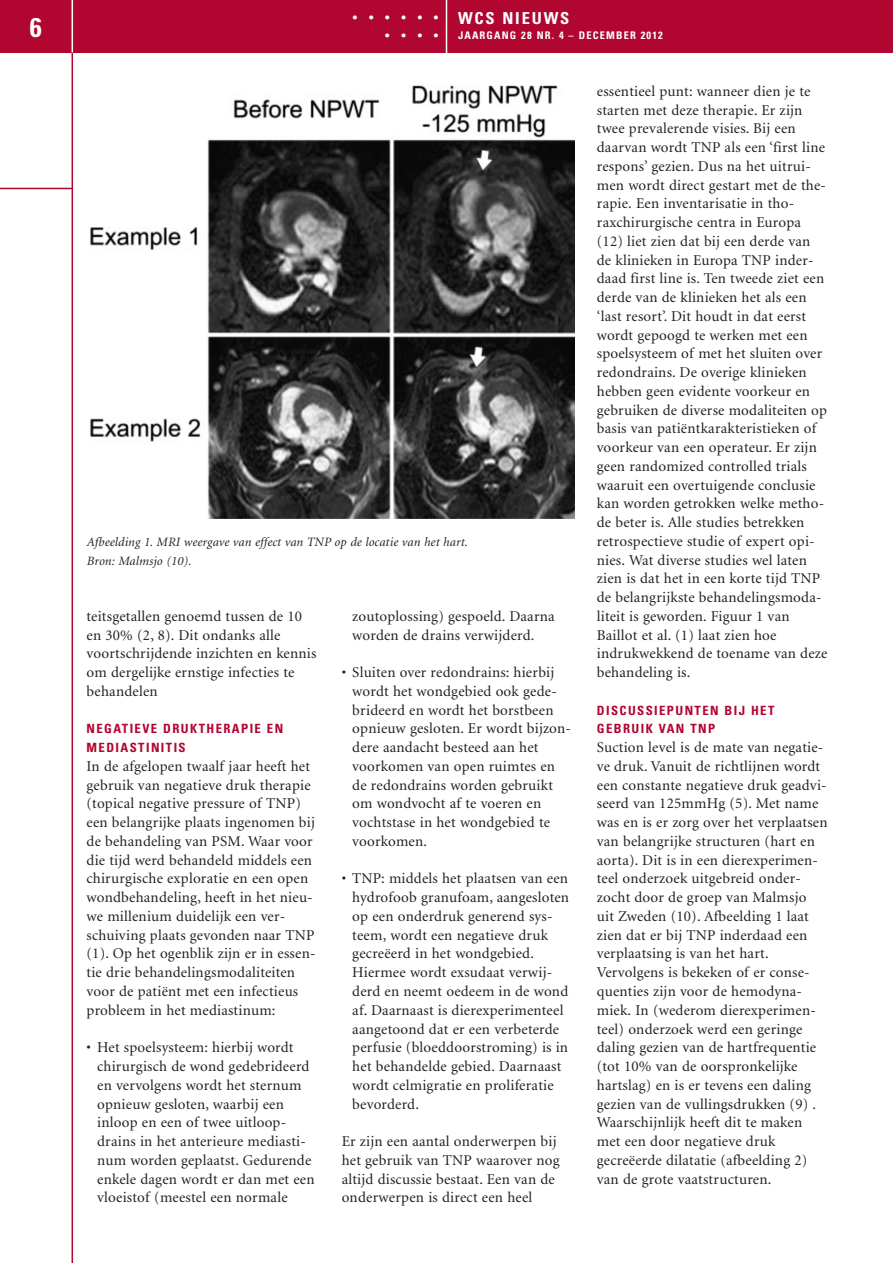
<style>
.page{position:relative;width:893px;height:1263px;background:#fff}
.page>*{position:absolute;margin:0;border:0;box-sizing:border-box;transform-origin:0 0}
.t1{font:36px "Times";color:#fff}
.t2{font:700 condensed 27px "Univers";color:#fff}
.t3{font:700 condensed 16.5px "Univers";letter-spacing:.11em;color:#fff}
.t4{font:15px/18.8px "Minion";letter-spacing:.015em;color:#231f20}
.t5{font:italic 12.75px/18.8px "Minion";letter-spacing:.015em;color:#231f20}
.t6{font:700 condensed 12.75px/18.8px "Univers";letter-spacing:.11em;color:#b00630}
.t7{font:700 condensed 10.5px "Univers";letter-spacing:.11em;color:#fff}
</style>
<div class="page">
<hr style="left:72px;top:47px;width:1px;height:1216px;background:#b00630">
<div style="left:0;top:0;width:893px;height:53px;background:#b00630"></div>
<hr style="left:0;top:188px;width:72px;height:1px;background:#b00630">
<hr style="left:446px;top:0;width:1px;height:55px;background:#fff">
<hr style="left:72px;top:0;width:1px;height:53px;background:#fff">
<img style="left:90px;top:85px;width:484px;height:434px">
<h2 class="t2" style="left:30px;top:17px;width:13px">6</h2>
<h1 class="t1" style="left:349px;top:-15px;width:92px">......</h1>
<h1 class="t1" style="left:382px;top:3px;width:59px">....</h1>
<p class="t3" style="left:458px;top:12px;width:113px">WCS NIEUWS</p>
<p class="t7" style="left:458px;top:31px;width:206px">JAARGANG 28 NR. 4 – DECEMBER 2012</p>
<p class="t5" style="left:87px;top:534px;width:382px">Afbeelding 1. MRI weergave van effect van TNP op de locatie van het hart.<br>Bron: Malmsjo (10).</p>
<p class="t4" style="left:87px;top:608px;width:231px">teitsgetallen genoemd tussen de 10 en 30% (2, 8). Dit ondanks alle voortschrijdende inzichten en kennis om dergelijke ernstige infecties te behandelen</p>
<p class="t6" style="left:87px;top:721px;width:198px">NEGATIEVE DRUKTHERAPIE EN<br>MEDIASTINITIS</p>
<p class="t4" style="left:87px;top:758px;width:230px">In de afgelopen twaalf jaar heeft het gebruik van negatieve druk therapie (topical negative pressure of TNP) een belangrijke plaats ingenomen bij de behandeling van PSM. Waar voor die tijd werd behandeld middels een chirurgische exploratie en een open wondbehandeling, heeft in het nieu&shy;we millenium duidelijk een ver&shy;schuiving plaats gevonden naar TNP (1). Op het ogenblik zijn er in essen&shy;tie drie behandelingsmodaliteiten voor de patiënt met een infectieus probleem in het mediastinum:</p>
<p class="t4" style="left:97px;top:1039px;width:219px;text-indent:-11px">• Het spoelsysteem: hierbij wordt chirurgisch de wond gedebrideerd en vervolgens wordt het sternum opnieuw gesloten, waarbij een inloop en een of twee uitloop&shy;drains in het anterieure mediasti&shy;num worden geplaatst. Gedurende enkele dagen wordt er dan met een vloeistof (meestel een normale</p>
<p class="t4" style="left:352px;top:608px;width:204px">zoutoplossing) gespoeld. Daarna worden de drains verwijderd.</p>
<p class="t4" style="left:352px;top:664px;width:220px;text-indent:-11px">• Sluiten over redondrains: hierbij wordt het wondgebied ook gede&shy;brideerd en wordt het borstbeen opnieuw gesloten. Er wordt bijzon&shy;dere aandacht besteed aan het voorkomen van open ruimtes en de redondrains worden gebruikt om wondvocht af te voeren en vochtstase in het wondgebied te voorkomen.</p>
<p class="t4" style="left:352px;top:870px;width:218px;text-indent:-11px">• TNP: middels het plaatsen van een hydrofoob granufoam, aangesloten op een onderdruk generend sys&shy;teem, wordt een negatieve druk gecreëerd in het wondgebied.<br>Hiermee wordt exsudaat verwij&shy;derd en neemt oedeem in de wond af. Daarnaast is dierexperimenteel aangetoond dat er een verbeterde perfusie (bloeddoorstroming) is in het behandelde gebied. Daarnaast wordt celmigratie en proliferatie bevorderd.</p>
<p class="t4" style="left:342px;top:1133px;width:219px">Er zijn een aantal onderwerpen bij het gebruik van TNP waarover nog altijd discussie bestaat. Een van de onderwerpen is direct een heel</p>
<p class="t4" style="left:597px;top:83px;width:232px">essentieel punt: wanneer dien je te starten met deze therapie. Er zijn twee prevalerende visies. Bij een daarvan wordt TNP als een ‘first line respons’ gezien. Dus na het uitrui&shy;men wordt direct gestart met de the&shy;rapie. Een inventarisatie in tho&shy;raxchirurgische centra in Europa (12) liet zien dat bij een derde van de klinieken in Europa TNP inder&shy;daad first line is. Ten tweede ziet een derde van de klinieken het als een ‘last resort’. Dit houdt in dat eerst wordt gepoogd te werken met een spoelsysteem of met het sluiten over redondrains. De overige klinieken hebben geen evidente voorkeur en gebruiken de diverse modaliteiten op basis van patiëntkarakteristieken of voorkeur van een operateur. Er zijn geen randomized controlled trials waaruit een overtuigende conclusie kan worden getrokken welke metho&shy;de beter is. Alle studies betrekken retrospectieve studie of expert opi&shy;nies. Wat diverse studies wel laten zien is dat het in een korte tijd TNP de belangrijkste behandelingsmoda&shy;liteit is geworden. Figuur 1 van Baillot et al. (1) laat zien hoe indrukwekkend de toename van deze behandeling is.</p>
<p class="t6" style="left:597px;top:702px;width:179px">DISCUSSIEPUNTEN BIJ HET<br>GEBRUIK VAN TNP</p>
<p class="t4" style="left:597px;top:739px;width:232px">Suction level is de mate van negatie&shy;ve druk. Vanuit de richtlijnen wordt een constante negatieve druk geadvi&shy;seerd van 125mmHg (5). Met name was en is er zorg over het verplaatsen van belangrijke structuren (hart en aorta). Dit is in een dierexperimen&shy;teel onderzoek uitgebreid onder&shy;zocht door de groep van Malmsjo<br>uit Zweden (10). Afbeelding 1 laat zien dat er bij TNP inderdaad een verplaatsing is van het hart.<br>Vervolgens is bekeken of er conse&shy;quenties zijn voor de hemodyna&shy;miek. In (wederom dierexperimen&shy;teel) onderzoek werd een geringe daling gezien van de hartfrequentie (tot 10% van de oorspronkelijke hartslag) en is er tevens een daling gezien van de vullingsdrukken (9) .<br>Waarschijnlijk heeft dit te maken met een door negatieve druk gecreëerde dilatatie (afbeelding 2) van de grote vaatstructuren.</p>
</div>
